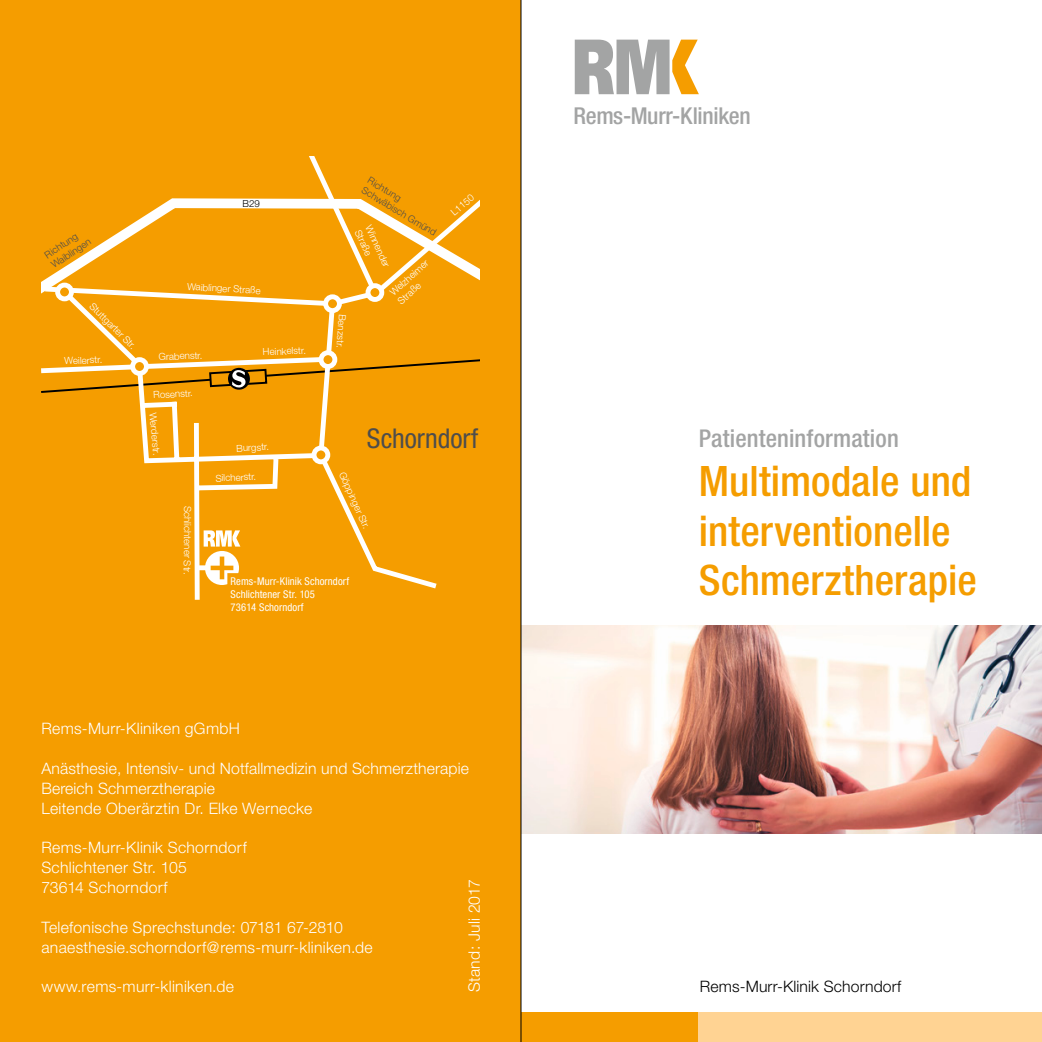
<style>
.page{position:relative;width:1042px;height:1042px;background:#fff}
.page>*{position:absolute;margin:0;border:0;box-sizing:border-box;transform-origin:0 0}
.t1{font:500 condensed 42px/49.5px "Helvetica Neue";color:#f59d00}
.t2{font:condensed 27.3px "Helvetica Neue";color:#4e4d4c}
.t3{font:500 condensed 24.5px "Helvetica Neue";letter-spacing:.005em;color:#a3a4a4}
.t4{font:500 condensed 23.28px "Helvetica Neue";letter-spacing:-.01em;color:#a3a4a4}
.t5{font:300 15.75px/19.8px "Helvetica Neue";letter-spacing:.02em;color:#fff}
.t6{font:300 15.75px "Helvetica Neue";letter-spacing:.01em;color:#000}
.t7{font:condensed 10.67px/12.8px "Helvetica Neue";letter-spacing:.01em;color:#fff}
.t8{font:300 9.8px/11.7px "Helvetica Neue";letter-spacing:-.005em;color:#fff}
.t9{font:300 9.8px/11.7px "Helvetica Neue";color:#4e4d4c}
.t10{font:300 9.8px "Helvetica Neue";color:#000}
</style>
<div class="page">
<svg style="left:575px;top:40px;width:124px;height:54px"></svg>
<div style="left:506px;top:1012px;width:193px;height:30px;background:#f59d00"></div>
<div style="left:699px;top:1012px;width:343px;height:30px;background:#ffd393"></div>
<img style="left:522px;top:625px;width:520px;height:208px">
<div style="left:0;top:0;width:521px;height:1042px;background:#f59d00"></div>
<svg style="left:86px;top:157px;width:351px;height:443px"></svg>
<svg style="left:41px;top:193px;width:439px;height:124px"></svg>
<div style="left:197px;top:565px;width:10px;height:5px;background:#fff"></div>
<svg style="left:41px;top:358px;width:439px;height:36px"></svg>
<div style="left:58px;top:285px;width:13px;height:14px;background:#f59d00;border-radius:50%"></div>
<div style="left:55px;top:283px;width:19px;height:18px;border:5px solid #fff;border-radius:50%"></div>
<div style="left:368px;top:286px;width:14px;height:13px;background:#f59d00;border-radius:50%"></div>
<div style="left:365px;top:283px;width:19px;height:19px;border:5px solid #fff;border-radius:50%"></div>
<div style="left:326px;top:297px;width:13px;height:14px;background:#f59d00;border-radius:50%"></div>
<div style="left:323px;top:294px;width:19px;height:19px;border:5px solid #fff;border-radius:50%"></div>
<div style="left:321px;top:353px;width:14px;height:13px;background:#f59d00;border-radius:50%"></div>
<div style="left:319px;top:350px;width:18px;height:19px;border:5px solid #fff;border-radius:50%"></div>
<div style="left:314px;top:448px;width:14px;height:14px;background:#f59d00;border-radius:50%"></div>
<div style="left:312px;top:445px;width:18px;height:19px;border:5px solid #fff;border-radius:50%"></div>
<div style="left:133px;top:360px;width:13px;height:13px;background:#f59d00;border-radius:50%"></div>
<div style="left:130px;top:357px;width:19px;height:19px;border:5px solid #fff;border-radius:50%"></div>
<svg style="left:204px;top:530px;width:36px;height:55px"></svg>
<hr style="left:521px;top:0;width:1px;height:1042px;background:#000">
<p class="t9" style="left:42px;top:251px;width:47px;rotate:-34deg">Richtung<br>Waiblingen</p>
<p class="t8" style="left:96px;top:300px;width:63px;rotate:45deg">Stuttgarter Str.</p>
<p class="t8" style="left:64px;top:355px;width:39px;rotate:-2deg">Weilerstr.</p>
<p class="t10" style="left:242px;top:197px;width:19px">B29</p>
<p class="t8" style="left:188px;top:280px;width:75px;rotate:3deg">Waiblinger Straße</p>
<p class="t8" style="left:158px;top:350px;width:45px;rotate:-2deg">Grabenstr.</p>
<p class="t8" style="left:263px;top:346px;width:45px;rotate:-2deg">Heinkelstr.</p>
<p class="t8" style="left:349px;top:315px;width:35px;rotate:95deg">Benzstr.</p>
<p class="t9" style="left:372px;top:174px;width:87px;rotate:31deg">Richtung<br>Schwäbisch Gmünd</p>
<p class="t8" style="left:374px;top:223px;width:47px;rotate:65deg">Winnender<br>Straße</p>
<p class="t8" style="left:387px;top:289px;width:50px;rotate:-42deg">Welzheimer<br>Straße</p>
<p class="t8" style="left:448px;top:209px;width:28px;rotate:-40deg">L1150</p>
<p class="t8" style="left:153px;top:389px;width:41px;rotate:-3deg">Rosenstr.</p>
<p class="t8" style="left:159px;top:412px;width:44px;rotate:85deg">Werderstr.</p>
<p class="t8" style="left:194px;top:506px;width:70px;rotate:90deg">Schlichtener Str.</p>
<h2 class="t2" style="left:367px;top:423px;width:113px">Schorndorf</h2>
<p class="t8" style="left:236px;top:442px;width:34px;rotate:-3deg">Burgstr.</p>
<p class="t8" style="left:215px;top:472px;width:42px;rotate:-3deg">Silcherstr.</p>
<p class="t8" style="left:347px;top:470px;width:62px;rotate:65deg">Göppinger Str.</p>
<p class="t7" style="left:231px;top:575px;width:120px">Rems-Murr-Klinik Schorndorf<br>Schlichtener Str. 105<br>73614 Schorndorf</p>
<p class="t5" style="left:41px;top:718px;width:200px">Rems-Murr-Kliniken gGmbH</p>
<p class="t5" style="left:41px;top:758px;width:429px">Anästhesie, Intensiv- und Notfallmedizin und Schmerztherapie<br>Bereich Schmerztherapie<br>Leitende Oberärztin Dr. Elke Wernecke</p>
<p class="t5" style="left:41px;top:837px;width:207px">Rems-Murr-Klinik Schorndorf<br>Schlichtener Str. 105<br>73614 Schorndorf</p>
<p class="t5" style="left:41px;top:917px;width:333px">Telefonische Sprechstunde: 07181 67-2810 anaesthesie.schorndorf@rems-murr-kliniken.de</p>
<p class="t5" style="left:41px;top:976px;width:194px">www.rems-murr-kliniken.de</p>
<p class="t5" style="left:464px;top:992px;width:114px;rotate:-90deg">Stand: Juli 2017</p>
<h3 class="t4" style="left:573px;top:102px;width:179px">Rems-Murr-Kliniken</h3>
<h3 class="t3" style="left:699px;top:423px;width:201px">Patienteninformation</h3>
<h1 class="t1" style="left:699px;top:456px;width:279px">Multimodale und interventionelle<br>Schmerztherapie</h1>
<p class="t6" style="left:700px;top:977px;width:203px">Rems-Murr-Klinik Schorndorf</p>
</div>
